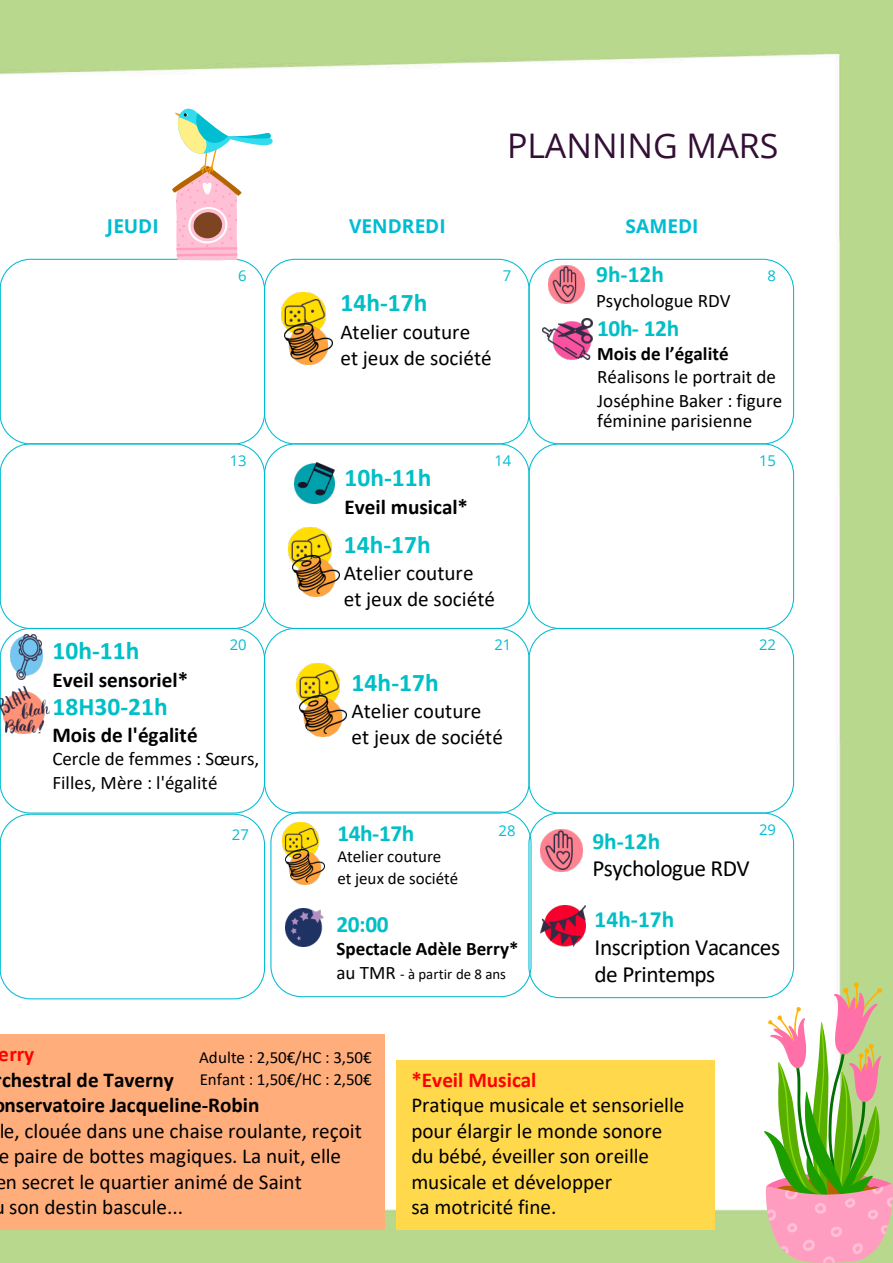
<style>
.page{position:relative;width:893px;height:1263px;background:#fff}
.page>*{position:absolute;margin:0;border:0;box-sizing:border-box;transform-origin:0 0}
.t1{font:33.9px "Open Sans";color:#330f35}
.t2{font:700 25.5px "Calibri";letter-spacing:.005em;color:#00bfc6}
.t3{font:23.4px/27.5px "Calibri";letter-spacing:-.02em;color:#000}
.t4{font:700 23.4px "Calibri";letter-spacing:-.005em;color:#00bfc6}
.t5{font:21.15px/25.5px "Calibri";color:#000}
.t6{font:700 21.15px/25.5px "Calibri";color:#000}
.t7{font:700 21.15px "Calibri";color:#f00}
.t8{font:19.05px/23.4px "Calibri";color:#000}
.t9{font:700 19.05px "Calibri";letter-spacing:.005em;color:#000}
.t10{font:700 19.05px "Open Sans";letter-spacing:-.005em;color:#00bcd2}
.t11{font:16.95px/21.5px "Calibri";color:#000}
.t12{font:14.85px "Open Sans";color:#00bcd2}
.t13{font:14.85px "Calibri";letter-spacing:.005em;color:#000}
.s1{font-size:19.05px}
</style>
<div class="page">
<img style="left:0;top:0;width:893px;height:1262px">
<svg style="left:0;top:259px;width:1px;height:739px"></svg>
<div style="left:0;top:259px;width:265px;height:185px;border:1px solid #00bcd2;border-radius:31px"></div>
<div style="left:0;top:443px;width:265px;height:186px;border:1px solid #00bcd2;border-radius:31px"></div>
<div style="left:0;top:628px;width:265px;height:185px;border:1px solid #00bcd2;border-radius:31px"></div>
<div style="left:0;top:814px;width:265px;height:185px;border:1px solid #00bcd2;border-radius:31px"></div>
<div style="left:270px;top:811px;width:262px;height:186px;border:1px solid #00bcd2;border-radius:31px"></div>
<div style="left:528px;top:259px;width:266px;height:185px;border:1px solid #00bcd2;border-radius:31px"></div>
<div style="left:528px;top:443px;width:266px;height:186px;border:1px solid #00bcd2;border-radius:31px"></div>
<div style="left:528px;top:628px;width:266px;height:185px;border:1px solid #00bcd2;border-radius:31px"></div>
<div style="left:528px;top:812px;width:266px;height:186px;border:1px solid #00bcd2;border-radius:31px"></div>
<svg style="left:764px;top:982px;width:129px;height:280px"></svg>
<svg style="left:172px;top:109px;width:101px;height:151px"></svg>
<img style="left:295px;top:463px;width:40px;height:41px">
<img style="left:285px;top:908px;width:38px;height:38px">
<img style="left:541px;top:905px;width:44px;height:41px">
<img style="left:11px;top:634px;width:31px;height:45px">
<img style="left:288px;top:527px;width:43px;height:43px">
<img style="left:293px;top:555px;width:47px;height:41px">
<img style="left:548px;top:265px;width:37px;height:38px">
<img style="left:541px;top:829px;width:42px;height:43px">
<div style="left:0;top:1034px;width:385px;height:196px;background:#ffad7b"></div>
<img style="left:282px;top:292px;width:43px;height:44px">
<img style="left:285px;top:324px;width:47px;height:41px">
<img style="left:296px;top:664px;width:44px;height:43px">
<img style="left:299px;top:695px;width:48px;height:41px">
<img style="left:283px;top:823px;width:36px;height:37px">
<img style="left:285px;top:849px;width:40px;height:35px">
<img style="left:0;top:686px;width:50px;height:47px">
<img style="left:543px;top:319px;width:49px;height:40px">
<div style="left:396px;top:1060px;width:319px;height:170px;background:#ffd84b"></div>
<h1 class="t1" style="left:507px;top:122px;width:273px">PLANNING MARS</h1>
<p class="t10" style="left:107px;top:213px;width:53px">JEUDI</p>
<p class="t10" style="left:349px;top:213px;width:98px">VENDREDI</p>
<p class="t10" style="left:625px;top:213px;width:74px">SAMEDI</p>
<p class="t12" style="left:238px;top:266px;width:10px">6</p>
<p class="t4" style="left:596px;top:257px;width:69px">9h-12h</p>
<p class="t8" style="left:596px;top:289px;width:136px">Psychologue RDV</p>
<p class="t4" style="left:597px;top:312px;width:84px">10h- 12h</p>
<p class="t9" style="left:597px;top:340px;width:133px">Mois de l’égalité</p>
<p class="t8" style="left:597px;top:365px;width:187px">Réalisons le portrait de<br>Joséphine Baker : figure</p>
<p class="t8" style="left:597px;top:409px;width:157px">féminine parisienne</p>
<p class="t12" style="left:767px;top:266px;width:10px">8</p>
<p class="t12" style="left:503px;top:266px;width:10px">7</p>
<p class="t2" style="left:340px;top:285px;width:89px">14h-17h</p>
<p class="t5" style="left:340px;top:319px;width:153px">Atelier couture et jeux de société</p>
<p class="t12" style="left:230px;top:450px;width:18px">13</p>
<p class="t12" style="left:494px;top:450px;width:18px">14</p>
<p class="t12" style="left:759px;top:450px;width:18px">15</p>
<p class="t2" style="left:344px;top:460px;width:89px">10h-11h</p>
<p class="t6" style="left:344px;top:494px;width:125px">Eveil musical*</p>
<p class="t2" style="left:344px;top:526px;width:89px">14h-17h</p>
<p class="t5" style="left:344px;top:560px;width:153px">Atelier couture et jeux de société</p>
<p class="t12" style="left:230px;top:635px;width:18px">20</p>
<p class="t2" style="left:52px;top:632px;width:89px">10h-11h</p>
<p class="t6" style="left:52px;top:666px;width:137px">Eveil sensoriel*</p>
<p class="t2" style="left:52px;top:688px;width:117px">18H30-21h</p>
<p class="t6" style="left:52px;top:722px;width:147px">Mois de l'égalité</p>
<p class="t8" style="left:52px;top:747px;width:208px">Cercle de femmes : Sœurs,<br>Filles, Mère : l'égalité</p>
<p class="t12" style="left:494px;top:635px;width:18px">21</p>
<p class="t2" style="left:352px;top:664px;width:89px">14h-17h</p>
<p class="t5" style="left:352px;top:698px;width:153px">Atelier couture et jeux de société</p>
<p class="t12" style="left:759px;top:635px;width:18px">22</p>
<p class="t12" style="left:232px;top:825px;width:18px">27</p>
<p class="t4" style="left:337px;top:817px;width:78px">14h-17h</p>
<p class="t11" style="left:337px;top:845px;width:122px">Atelier couture et jeux de société</p>
<p class="t4" style="left:336px;top:908px;width:54px">20:00</p>
<p class="t9" style="left:336px;top:935px;width:184px">Spectacle Adèle Berry*</p>
<p class="t13" style="left:336px;top:963px;width:171px"><span class="s1">au TMR</span> - à partir de 8 ans</p>
<p class="t12" style="left:499px;top:821px;width:18px">28</p>
<p class="t12" style="left:759px;top:819px;width:18px">29</p>
<p class="t4" style="left:592px;top:825px;width:69px">9h-12h</p>
<p class="t3" style="left:592px;top:854px;width:159px">Psychologue RDV</p>
<p class="t4" style="left:595px;top:902px;width:81px">14h-17h</p>
<p class="t3" style="left:595px;top:933px;width:187px">Inscription Vacances de Printemps</p>
<p class="t11" style="left:199px;top:1046px;width:174px">Adulte : 2,50€/HC : 3,50€<br>Enfant : 1,50€/HC : 2,50€</p>
<p class="t7" style="left:-1px;top:1039px;width:37px">erry</p>
<p class="t6" style="left:2px;top:1067px;width:259px">chestral de Taverny nservatoire Jacqueline-Robin</p>
<p class="t5" style="left:-1px;top:1117px;width:364px">le, clouée dans une chaise roulante, reçoit</p>
<p class="t5" style="left:-2px;top:1143px;width:344px">e paire de bottes magiques. La nuit, elle</p>
<p class="t5" style="left:-5px;top:1168px;width:308px">en secret le quartier animé de Saint</p>
<p class="t5" style="left:9px;top:1194px;width:175px">son destin bascule...</p>
<p class="t7" style="left:411px;top:1065px;width:127px">*Eveil Musical</p>
<p class="t5" style="left:411px;top:1092px;width:275px">Pratique musicale et sensorielle pour élargir le monde sonore du bébé, éveiller son oreille musicale et développer<br>sa motricité fine.</p>
</div>
